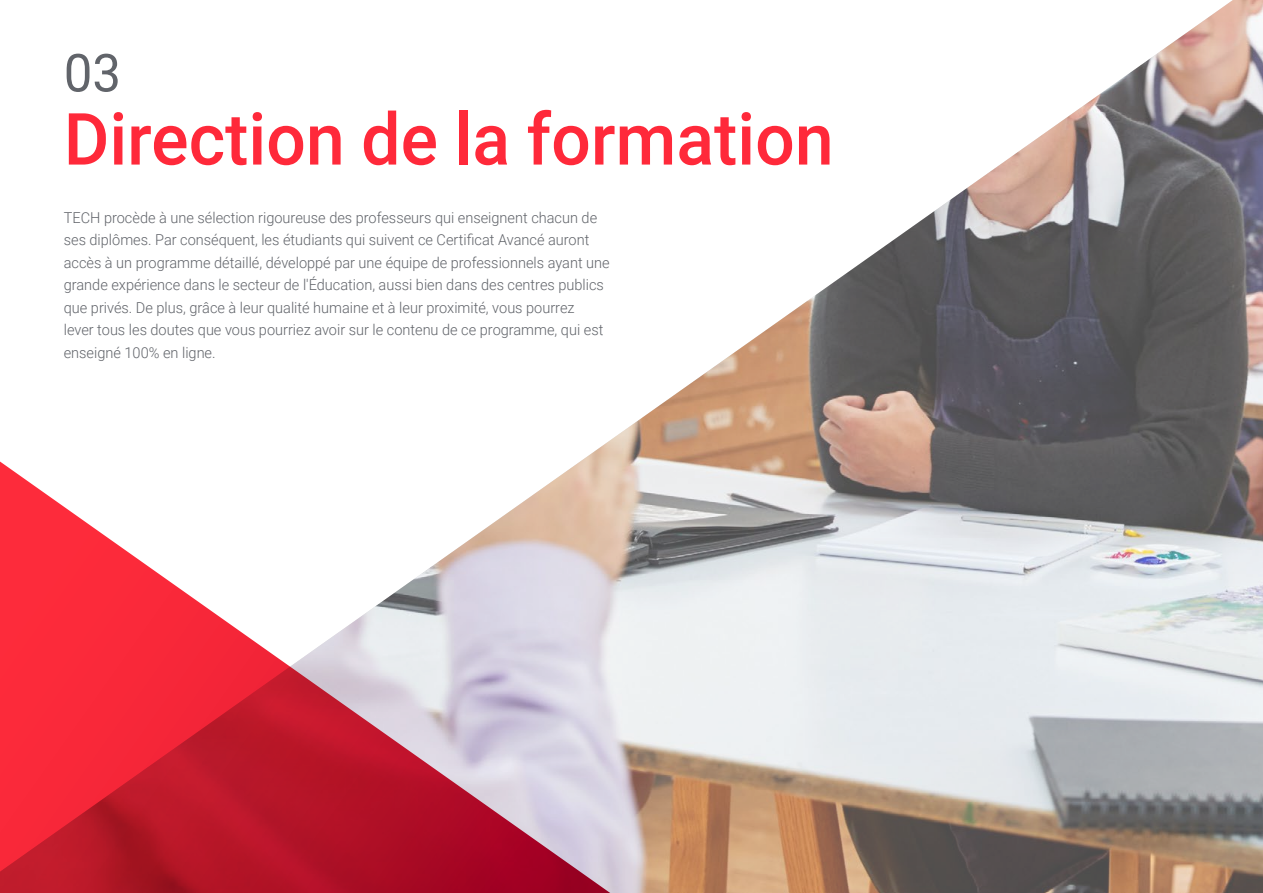
<style>
.page{position:relative;width:1263px;height:893px;background:#fff}
.page>*{position:absolute;margin:0;border:0;box-sizing:border-box;transform-origin:0 0}
.t1{font:500 72px "Roboto";color:#ff293a}
.t2{font:52.5px "Roboto";color:#61646a}
.t3{font:300 15px/22.5px "Roboto";color:#61646a}
</style>
<div class="page">
<img style="left:602px;top:0;width:661px;height:893px">
<svg style="left:0;top:446px;width:640px;height:447px"></svg>
<h2 class="t2" style="left:64px;top:36px;width:59px">03</h2>
<h1 class="t1" style="left:64px;top:89px;width:771px">Direction de la formation</h1>
<p class="t3" style="left:64px;top:206px;width:547px">TECH procède à une sélection rigoureuse des professeurs qui enseignent chacun de ses diplômes. Par conséquent, les étudiants qui suivent ce Certificat Avancé auront accès à un programme détaillé, développé par une équipe de professionnels ayant une grande expérience dans le secteur de l'Éducation, aussi bien dans des centres publics que privés. De plus, grâce à leur qualité humaine et à leur proximité, vous pourrez<br>lever tous les doutes que vous pourriez avoir sur le contenu de ce programme, qui est enseigné 100% en ligne.</p>
</div>
